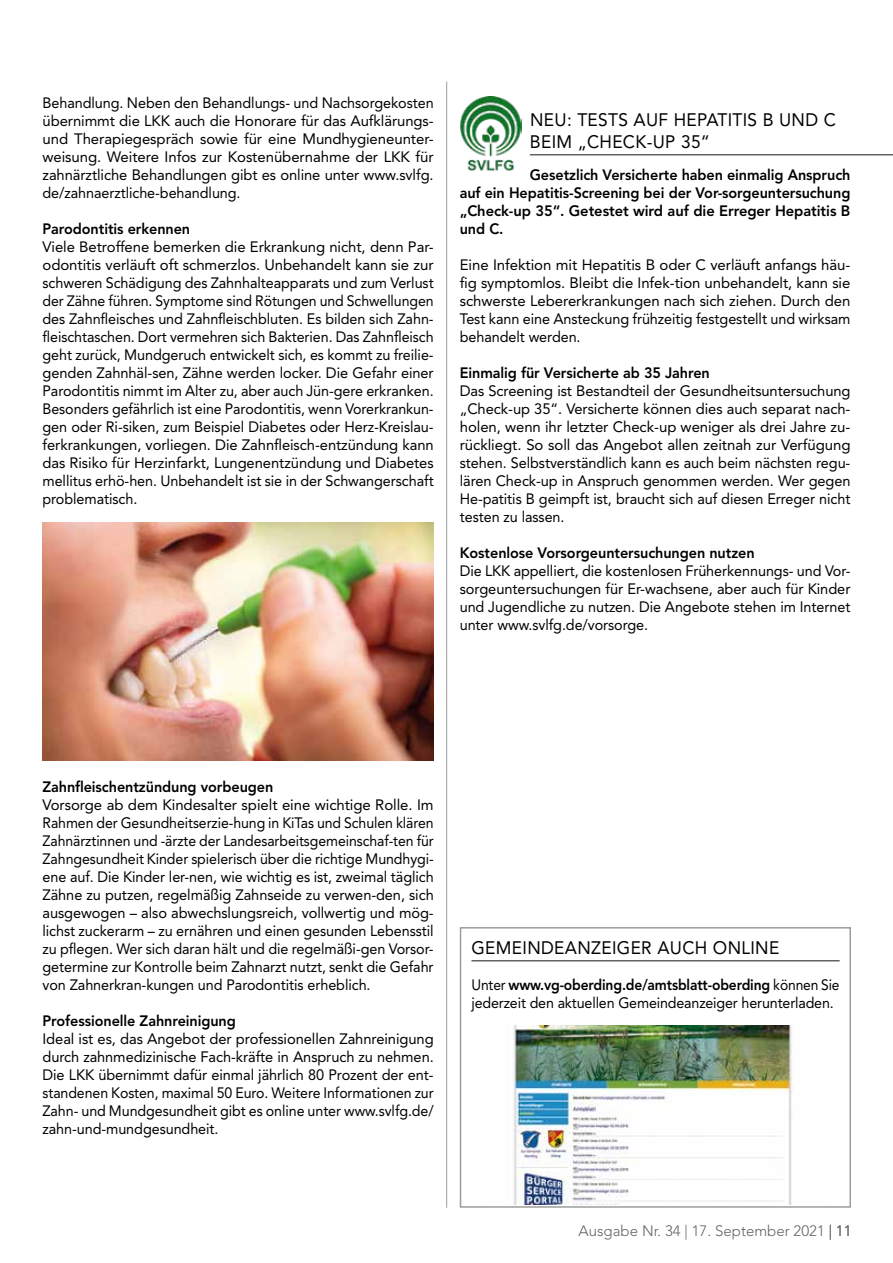
<style>
.page{position:relative;width:893px;height:1263px;background:#fff}
.page>*{position:absolute;margin:0;border:0;box-sizing:border-box;transform-origin:0 0}
.t1{font:18px/21.6px "Avenir LT Std";letter-spacing:.02em;color:#000;scale:.96 1}
.t2{font:15px/18px "Avenir LT Std";letter-spacing:-.005em;color:#000;text-align:justify}
.t3{font:15px/18px "Avenir LT Std";letter-spacing:-.005em;color:#000;text-align:justify;scale:.96 1}
.t4{font:800 15px/18px "Avenir LT Std";letter-spacing:-.005em;color:#000;text-align:justify;scale:.96 1}
.t5{font:15px/18px "Avenir LT Std";letter-spacing:-.005em;color:#000;scale:.92 1}
.t6{font:300 15px "Avenir LT Std";color:#636362}
.s1{font-weight:800}
</style>
<div class="page">
<hr style="left:446px;top:81px;width:1px;height:1127px;background:#9c9d9d">
<hr style="left:471px;top:960px;width:369px;height:1px;background:#636362">
<img style="left:514px;top:1026px;width:279px;height:179px">
<div style="left:460px;top:927px;width:391px;height:281px;border:2px solid #9c9d9d"></div>
<img style="left:43px;top:522px;width:391px;height:238px">
<hr style="left:530px;top:154px;width:363px;height:1px;background:#636362">
<img style="left:460px;top:96px;width:61px;height:75px">
<p class="t3" style="left:43px;top:94px;width:409px">Behandlung. Neben den Behandlungs- und Nachsorgekosten übernimmt die LKK auch die Honorare für das Aufklärungs&shy;und Therapiegespräch sowie für eine Mundhygieneunter&shy;weisung. Weitere Infos zur Kostenübernahme der LKK für zahnärztliche Behandlungen gibt es online unter www.svlfg. de/zahnaerztliche-behandlung.</p>
<p class="t4" style="left:43px;top:220px;width:155px">Parodontitis erkennen</p>
<p class="t2" style="left:43px;top:238px;width:393px">Viele Betroffene bemerken die Erkrankung nicht, denn Par&shy;odontitis verläuft oft schmerzlos. Unbehandelt kann sie zur schweren Schädigung des Zahnhalteapparats und zum Verlust der Zähne führen. Symptome sind Rötungen und Schwellungen des Zahnfleisches und Zahnfleischbluten. Es bilden sich Zahn&shy;fleischtaschen. Dort vermehren sich Bakterien. Das Zahnfleisch geht zurück, Mundgeruch entwickelt sich, es kommt zu freilie&shy;genden Zahnhäl-sen, Zähne werden locker. Die Gefahr einer Parodontitis nimmt im Alter zu, aber auch Jün-gere erkranken.<br>Besonders gefährlich ist eine Parodontitis, wenn Vorerkrankun&shy;gen oder Ri-siken, zum Beispiel Diabetes oder Herz-Kreislau&shy;ferkrankungen, vorliegen. Die Zahnfleisch-entzündung kann das Risiko für Herzinfarkt, Lungenentzündung und Diabetes mellitus erhö-hen. Unbehandelt ist sie in der Schwangerschaft problematisch.</p>
<p class="t1" style="left:530px;top:109px;width:320px">NEU: TESTS AUF HEPATITIS B UND C<br>BEIM „CHECK-UP 35“</p>
<p class="t4" style="left:460px;top:166px;width:408px;text-indent:70px">Gesetzlich Versicherte haben einmalig Anspruch auf ein Hepatitis-Screening bei der Vor-sorgeuntersuchung „Check-up 35“. Getestet wird auf die Erreger Hepatitis B und C.</p>
<p class="t2" style="left:460px;top:256px;width:392px">Eine Infektion mit Hepatitis B oder C verläuft anfangs häu&shy;fig symptomlos. Bleibt die Infek-tion unbehandelt, kann sie schwerste Lebererkrankungen nach sich ziehen. Durch den Test kann eine Ansteckung frühzeitig festgestellt und wirksam behandelt werden.</p>
<p class="t4" style="left:460px;top:364px;width:262px">Einmalig für Versicherte ab 35 Jahren</p>
<p class="t2" style="left:460px;top:382px;width:392px">Das Screening ist Bestandteil der Gesundheitsuntersuchung „Check-up 35“. Versicherte können dies auch separat nach&shy;holen, wenn ihr letzter Check-up weniger als drei Jahre zu&shy;rückliegt. So soll das Angebot allen zeitnah zur Verfügung stehen. Selbstverständlich kann es auch beim nächsten regu&shy;lären Check-up in Anspruch genommen werden. Wer gegen He-patitis B geimpft ist, braucht sich auf diesen Erreger nicht testen zu lassen.</p>
<p class="t4" style="left:460px;top:544px;width:309px">Kostenlose Vorsorgeuntersuchungen nutzen</p>
<p class="t3" style="left:460px;top:562px;width:408px">Die LKK appelliert, die kostenlosen Früherkennungs- und Vor&shy;sorgeuntersuchungen für Er-wachsene, aber auch für Kinder und Jugendliche zu nutzen. Die Angebote stehen im Internet unter www.svlfg.de/vorsorge.</p>
<p class="t4" style="left:43px;top:778px;width:242px">Zahnfleischentzündung vorbeugen</p>
<p class="t2" style="left:43px;top:796px;width:393px">Vorsorge ab dem Kindesalter spielt eine wichtige Rolle. Im Rahmen der Gesundheitserzie-hung in KiTas und Schulen klären Zahnärztinnen und -ärzte der Landesarbeitsgemeinschaf-ten für Zahngesundheit Kinder spielerisch über die richtige Mundhygi&shy;ene auf. Die Kinder ler-nen, wie wichtig es ist, zweimal täglich Zähne zu putzen, regelmäßig Zahnseide zu verwen-den, sich ausgewogen – also abwechslungsreich, vollwertig und mög&shy;lichst zuckerarm – zu ernähren und einen gesunden Lebensstil zu pflegen. Wer sich daran hält und die regelmäßi-gen Vorsor&shy;getermine zur Kontrolle beim Zahnarzt nutzt, senkt die Gefahr von Zahnerkran-kungen und Parodontitis erheblich.</p>
<p class="t4" style="left:43px;top:1012px;width:203px">Professionelle Zahnreinigung</p>
<p class="t2" style="left:43px;top:1030px;width:393px">Ideal ist es, das Angebot der professionellen Zahnreinigung durch zahnmedizinische Fach-kräfte in Anspruch zu nehmen.<br>Die LKK übernimmt dafür einmal jährlich 80 Prozent der ent&shy;standenen Kosten, maximal 50 Euro. Weitere Informationen zur Zahn- und Mundgesundheit gibt es online unter www.svlfg.de/ zahn-und-mundgesundheit.</p>
<p class="t1" style="left:471px;top:937px;width:322px">GEMEINDEANZEIGER AUCH ONLINE</p>
<p class="t5" style="left:471px;top:975px;width:402px">Unter <span class="s1">www.vg-oberding.de/amtsblatt-oberding</span> können Sie jederzeit den aktuellen Gemeindeanzeiger herunterladen.</p>
<p class="t6" style="left:579px;top:1222px;width:274px">Ausgabe Nr. 34 | 17. September 2021 | 11</p>
</div>
